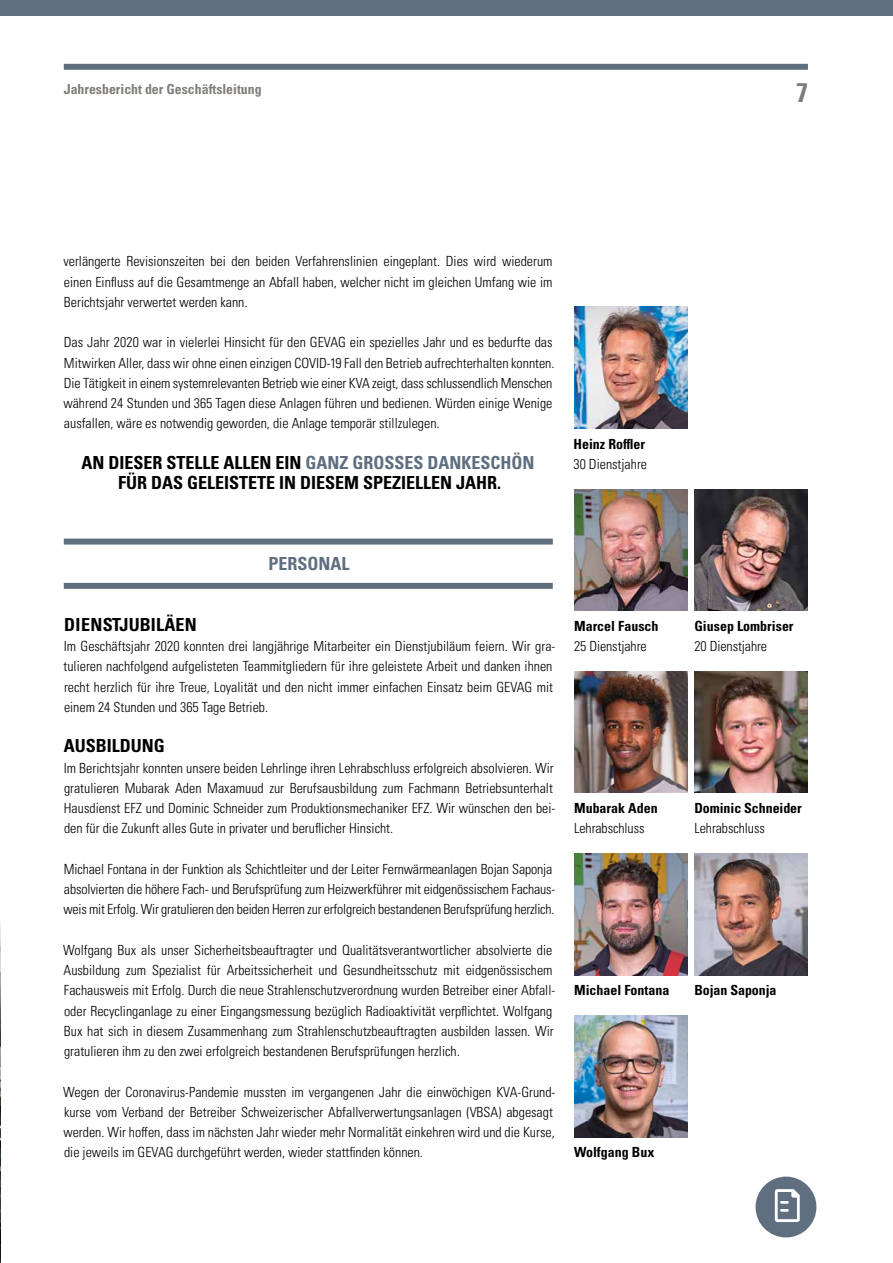
<style>
.page{position:relative;width:893px;height:1263px;background:#fff}
.page>*{position:absolute;margin:0;border:0;box-sizing:border-box;transform-origin:0 0}
.t1{font:700 condensed 26.85px "Univers LT Pro";color:#7f7c7a}
.t2{font:700 condensed 18px/20.2px "Univers LT Pro";color:#000;text-align:center}
.t3{font:700 condensed 18px "Univers LT Pro";letter-spacing:.02em;color:#000}
.t4{font:700 condensed 18px "Univers LT Pro";color:#5f6f80}
.t5{font:300 condensed 13.95px/20.2px "Univers LT Pro";color:#000}
.t6{font:700 condensed 13.95px "Univers LT Pro";color:#000}
.t7{font:700 condensed 13.8px "Univers LT Pro";color:#7f7c7a}
.s1{color:#5f6f80}
</style>
<div class="page">
<div style="left:64px;top:64px;width:744px;height:6px;background:#5f6f80"></div>
<div style="left:0;top:0;width:893px;height:15px;background:#5f6f80"></div>
<div style="left:64px;top:539px;width:489px;height:6px;background:#5f6f80"></div>
<div style="left:64px;top:583px;width:489px;height:6px;background:#5f6f80"></div>
<svg style="left:756px;top:1176px;width:60px;height:61px"></svg>
<div style="left:571px;top:305px;width:117px;height:124px;background:#5f6f80;opacity:.1"></div>
<div style="left:693px;top:487px;width:115px;height:125px;background:#5f6f80;opacity:.1"></div>
<div style="left:571px;top:487px;width:117px;height:125px;background:#5f6f80;opacity:.1"></div>
<div style="left:692px;top:852px;width:116px;height:125px;background:#5f6f80;opacity:.1"></div>
<div style="left:692px;top:670px;width:116px;height:124px;background:#5f6f80;opacity:.1"></div>
<img style="left:574px;top:854px;width:114px;height:121px">
<img style="left:574px;top:671px;width:114px;height:122px">
<img style="left:574px;top:1016px;width:114px;height:121px">
<img style="left:0;top:922px;width:1px;height:341px">
<p class="t7" style="left:64px;top:81px;width:199px">Jahresbericht der Geschäftsleitung</p>
<h1 class="t1" style="left:796px;top:76px;width:13px">7</h1>
<p class="t5" style="left:63px;top:250px;width:490px;text-align:justify">verlängerte Revisionszeiten bei den beiden Verfahrenslinien eingeplant. Dies wird wiederum einen Einfluss auf die Gesamtmenge an Abfall haben, welcher nicht im gleichen Umfang wie im Berichtsjahr verwertet werden kann.</p>
<p class="t5" style="left:63px;top:331px;width:493px">Das Jahr 2020 war in vielerlei Hinsicht für den GEVAG ein spezielles Jahr und es bedurfte das Mitwirken Aller, dass wir ohne einen einzigen COVID-19 Fall den Betrieb aufrechterhalten konnten.<br>Die Tätigkeit in einem systemrelevanten Betrieb wie einer KVA zeigt, dass schlussendlich Menschen während 24 Stunden und 365 Tagen diese Anlagen führen und bedienen. Würden einige Wenige ausfallen, wäre es notwendig geworden, die Anlage temporär stillzulegen.</p>
<p class="t2" style="left:82px;top:452px;width:455px">AN DIESER STELLE ALLEN EIN <span class="s1">GANZ GROSSES DANKESCHÖN<br></span>FÜR DAS GELEISTETE IN DIESEM SPEZIELLEN JAHR.</p>
<p class="t6" style="left:573px;top:435px;width:73px">Heinz Roffler</p>
<p class="t5" style="left:573px;top:453px;width:75px">30 Dienstjahre</p>
<p class="t4" style="left:268px;top:553px;width:83px">PERSONAL</p>
<p class="t3" style="left:64px;top:613px;width:134px">DIENSTJUBILÄEN</p>
<p class="t5" style="left:64px;top:635px;width:493px">Im Geschäftsjahr 2020 konnten drei langjährige Mitarbeiter ein Dienstjubiläum feiern. Wir gra&shy;tulieren nachfolgend aufgelisteten Teammitgliedern für ihre geleistete Arbeit und danken ihnen recht herzlich für ihre Treue, Loyalität und den nicht immer einfachen Einsatz beim GEVAG mit einem 24 Stunden und 365 Tage Betrieb.</p>
<p class="t2" style="left:64px;top:735px;width:102px">AUSBILDUNG</p>
<p class="t5" style="left:64px;top:757px;width:493px">Im Berichtsjahr konnten unsere beiden Lehrlinge ihren Lehrabschluss erfolgreich absolvieren. Wir gratulieren Mubarak Aden Maxamuud zur Berufsausbildung zum Fachmann Betriebsunterhalt Hausdienst EFZ und Dominic Schneider zum Produktionsmechaniker EFZ. Wir wünschen den bei&shy;den für die Zukunft alles Gute in privater und beruflicher Hinsicht.</p>
<p class="t5" style="left:63px;top:858px;width:493px">Michael Fontana in der Funktion als Schichtleiter und der Leiter Fernwärmeanlagen Bojan Saponja absolvierten die höhere Fach- und Berufsprüfung zum Heizwerkführer mit eidgenössischem Fachaus&shy;weis mit Erfolg. Wir gratulieren den beiden Herren zur erfolgreich bestandenen Berufsprüfung herzlich.</p>
<p class="t5" style="left:63px;top:939px;width:494px">Wolfgang Bux als unser Sicherheitsbeauftragter und Qualitätsverantwortlicher absolvierte die Ausbildung zum Spezialist für Arbeitssicherheit und Gesundheitsschutz mit eidgenössischem Fachausweis mit Erfolg. Durch die neue Strahlenschutzverordnung wurden Betreiber einer Abfall&shy;oder Recyclinganlage zu einer Eingangsmessung bezüglich Radioaktivität verpflichtet. Wolfgang Bux hat sich in diesem Zusammenhang zum Strahlenschutzbeauftragten ausbilden lassen. Wir gratulieren ihm zu den zwei erfolgreich bestandenen Berufsprüfungen herzlich.</p>
<p class="t5" style="left:63px;top:1081px;width:494px">Wegen der Coronavirus-Pandemie mussten im vergangenen Jahr die einwöchigen KVA-Grund&shy;kurse vom Verband der Betreiber Schweizerischer Abfallverwertungsanlagen (VBSA) abgesagt werden. Wir hoffen, dass im nächsten Jahr wieder mehr Normalität einkehren wird und die Kurse, die jeweils im GEVAG durchgeführt werden, wieder stattfinden können.</p>
<p class="t6" style="left:574px;top:617px;width:86px">Marcel Fausch</p>
<p class="t5" style="left:574px;top:635px;width:74px">25 Dienstjahre</p>
<p class="t6" style="left:574px;top:800px;width:85px">Mubarak Aden</p>
<p class="t5" style="left:574px;top:817px;width:72px">Lehrabschluss</p>
<p class="t6" style="left:574px;top:982px;width:97px">Michael Fontana</p>
<p class="t6" style="left:574px;top:1144px;width:82px">Wolfgang Bux</p>
<p class="t6" style="left:694px;top:617px;width:101px">Giusep Lombriser</p>
<p class="t5" style="left:694px;top:635px;width:74px">20 Dienstjahre</p>
<p class="t6" style="left:694px;top:800px;width:109px">Dominic Schneider</p>
<p class="t5" style="left:694px;top:817px;width:72px">Lehrabschluss</p>
<p class="t6" style="left:694px;top:982px;width:84px">Bojan Saponja</p>
</div>
